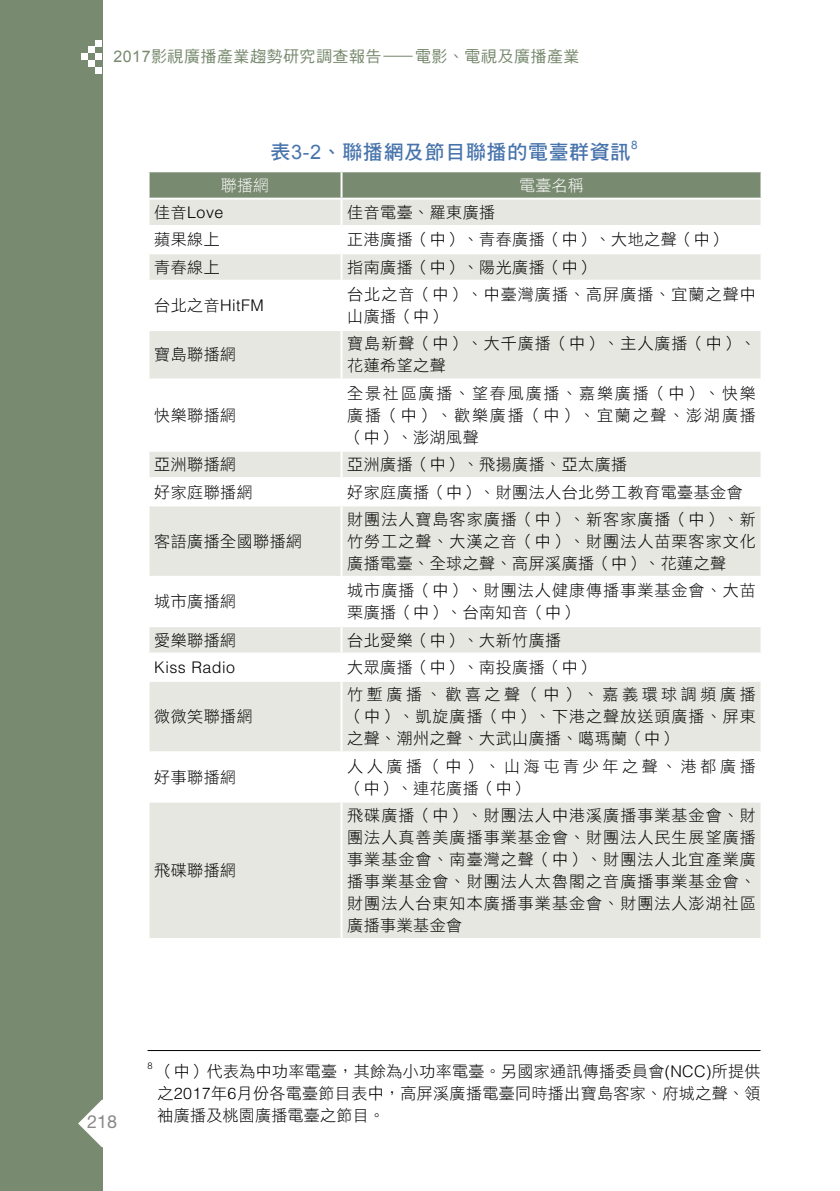
<style>
.page{position:relative;width:840px;height:1191px;background:#fff}
.page>*{position:absolute;margin:0;border:0;box-sizing:border-box;transform-origin:0 0}
.t1{font:20px "DF Hei Std W7";letter-spacing:.03em;color:#4874ac}
.t2{font:18px "Helvetica Neue";color:#898989}
.t3{font:16px/22px "DF Hei Std W3";letter-spacing:.03em;color:#000;text-align:justify}
.t4{font:16px/22px "DF Hei Std W3";letter-spacing:.065em;color:#000}
.t5{font:16px/22px "DF Hei Std W3";letter-spacing:.225em;color:#000}
.t6{font:16px "DF Hei Std W5";letter-spacing:.03em;color:#788a6f}
.t7{font:300 16px "Helvetica";letter-spacing:.03em;color:#000}
.t8{font:16px "DF Hei Std W3";letter-spacing:.015em;color:#fff}
.t9{font:11.6px "Arial";color:#4874ac}
.t10{font:300 9.4px "Helvetica";color:#000}
.s1{font-family:"Arial"}
.s2{font-family:"DF Hei Std W3";font-weight:400}
.s3{font-family:"Helvetica";font-weight:300}
</style>
<div class="page">
<div style="left:0;top:0;width:102px;height:1191px;background:#788a6f"></div>
<div style="left:95px;top:67px;width:7px;height:7px;background:#fff"></div>
<div style="left:95px;top:53px;width:7px;height:7px;background:#fff"></div>
<div style="left:95px;top:40px;width:7px;height:7px;background:#fff"></div>
<div style="left:88px;top:60px;width:7px;height:7px;background:#fff"></div>
<div style="left:88px;top:47px;width:7px;height:6px;background:#fff"></div>
<div style="left:81px;top:53px;width:7px;height:7px;background:#fff"></div>
<svg style="left:78px;top:1099px;width:25px;height:48px"></svg>
<svg style="left:149px;top:172px;width:611px;height:26px;background:#7b8d72"></svg>
<svg style="left:149px;top:200px;width:611px;height:738px;fill:#e5e7e0"></svg>
<hr style="left:340px;top:172px;width:2px;height:26px;background:#fff">
<hr style="left:340px;top:200px;width:2px;height:25px;background:#fff">
<hr style="left:340px;top:254px;width:2px;height:26px;background:#fff">
<hr style="left:340px;top:331px;width:2px;height:47px;background:#fff">
<hr style="left:340px;top:452px;width:2px;height:25px;background:#fff">
<hr style="left:340px;top:506px;width:2px;height:70px;background:#fff">
<hr style="left:340px;top:627px;width:2px;height:25px;background:#fff">
<hr style="left:340px;top:682px;width:2px;height:69px;background:#fff">
<hr style="left:340px;top:802px;width:2px;height:136px;background:#fff">
<hr style="left:147px;top:225px;width:194px;height:2px;background:#fff">
<hr style="left:147px;top:252px;width:194px;height:2px;background:#fff">
<hr style="left:341px;top:225px;width:421px;height:2px;background:#fff">
<hr style="left:340px;top:227px;width:2px;height:25px;background:#fff">
<hr style="left:341px;top:252px;width:421px;height:2px;background:#fff">
<hr style="left:147px;top:280px;width:194px;height:2px;background:#fff">
<hr style="left:147px;top:329px;width:194px;height:2px;background:#fff">
<hr style="left:341px;top:280px;width:421px;height:2px;background:#fff">
<hr style="left:340px;top:282px;width:2px;height:47px;background:#fff">
<hr style="left:341px;top:329px;width:421px;height:2px;background:#fff">
<hr style="left:147px;top:378px;width:194px;height:2px;background:#fff">
<hr style="left:147px;top:450px;width:194px;height:2px;background:#fff">
<hr style="left:341px;top:378px;width:421px;height:2px;background:#fff">
<hr style="left:340px;top:380px;width:2px;height:70px;background:#fff">
<hr style="left:341px;top:450px;width:421px;height:2px;background:#fff">
<hr style="left:147px;top:477px;width:194px;height:2px;background:#fff">
<hr style="left:147px;top:504px;width:194px;height:2px;background:#fff">
<hr style="left:341px;top:477px;width:421px;height:2px;background:#fff">
<hr style="left:340px;top:479px;width:2px;height:25px;background:#fff">
<hr style="left:341px;top:504px;width:421px;height:2px;background:#fff">
<hr style="left:147px;top:576px;width:194px;height:2px;background:#fff">
<hr style="left:147px;top:625px;width:194px;height:2px;background:#fff">
<hr style="left:341px;top:576px;width:421px;height:2px;background:#fff">
<hr style="left:340px;top:578px;width:2px;height:47px;background:#fff">
<hr style="left:341px;top:625px;width:421px;height:2px;background:#fff">
<hr style="left:147px;top:652px;width:194px;height:2px;background:#fff">
<hr style="left:147px;top:680px;width:194px;height:2px;background:#fff">
<hr style="left:341px;top:652px;width:421px;height:2px;background:#fff">
<hr style="left:340px;top:654px;width:2px;height:26px;background:#fff">
<hr style="left:341px;top:680px;width:421px;height:2px;background:#fff">
<hr style="left:147px;top:751px;width:194px;height:2px;background:#fff">
<hr style="left:147px;top:800px;width:194px;height:2px;background:#fff">
<hr style="left:341px;top:751px;width:421px;height:2px;background:#fff">
<hr style="left:340px;top:753px;width:2px;height:47px;background:#fff">
<hr style="left:341px;top:800px;width:421px;height:2px;background:#fff">
<hr style="left:147px;top:1050px;width:613px;height:1px;background:#000">
<p class="t6" style="left:113px;top:48px;width:467px"><span class="s1">2017</span>影視廣播產業趨勢研究調查報告—電影、電視及廣播產業</p>
<p class="t1" style="left:270px;top:141px;width:361px">表<span class="s1">3-2</span>、聯播網及節目聯播的電臺群資訊</p>
<p class="t9" style="left:630px;top:138px;width:8px">8</p>
<p class="t8" style="left:221px;top:176px;width:50px">聯播網</p>
<p class="t8" style="left:519px;top:176px;width:66px">電臺名稱</p>
<p class="t7" style="left:154px;top:202px;width:71px"><span class="s2">佳音</span>Love</p>
<p class="t3" style="left:347px;top:201px;width:149px">佳音電臺、羅東廣播</p>
<p class="t3" style="left:154px;top:228px;width:67px">蘋果線上</p>
<p class="t3" style="left:347px;top:228px;width:380px">正港廣播（中）、青春廣播（中）、大地之聲（中）</p>
<p class="t3" style="left:154px;top:256px;width:67px">青春線上</p>
<p class="t3" style="left:347px;top:256px;width:248px">指南廣播（中）、陽光廣播（中）</p>
<p class="t7" style="left:154px;top:295px;width:111px"><span class="s2">台北之音</span>HitFM</p>
<p class="t4" style="left:347px;top:283px;width:410px">台北之音（中）、中臺灣廣播、高屏廣播、宜蘭之聲中山廣播（中）</p>
<p class="t3" style="left:154px;top:343px;width:83px">寶島聯播網</p>
<p class="t4" style="left:347px;top:332px;width:410px">寶島新聲（中）、大千廣播（中）、主人廣播（中）、花蓮希望之聲</p>
<p class="t3" style="left:154px;top:404px;width:83px">快樂聯播網</p>
<p class="t3" style="left:347px;top:382px;width:410px">全景社區廣播、望春風廣播、嘉樂廣播（中）、快樂廣播（中）、歡樂廣播（中）、宜蘭之聲、澎湖廣播（中）、澎湖風聲</p>
<p class="t3" style="left:154px;top:453px;width:83px">亞洲聯播網</p>
<p class="t3" style="left:347px;top:453px;width:281px">亞洲廣播（中）、飛揚廣播、亞太廣播</p>
<p class="t3" style="left:154px;top:480px;width:100px">好家庭聯播網</p>
<p class="t3" style="left:347px;top:480px;width:397px">好家庭廣播（中）、財團法人台北勞工教育電臺基金會</p>
<p class="t3" style="left:154px;top:530px;width:149px">客語廣播全國聯播網</p>
<p class="t3" style="left:347px;top:508px;width:410px">財團法人寶島客家廣播（中）、新客家廣播（中）、新竹勞工之聲、大漢之音（中）、財團法人苗栗客家文化廣播電臺、全球之聲、高屏溪廣播（中）、花蓮之聲</p>
<p class="t3" style="left:154px;top:590px;width:83px">城市廣播網</p>
<p class="t4" style="left:347px;top:579px;width:410px">城市廣播（中）、財團法人健康傳播事業基金會、大苗栗廣播（中）、台南知音（中）</p>
<p class="t3" style="left:154px;top:628px;width:83px">愛樂聯播網</p>
<p class="t3" style="left:347px;top:628px;width:215px">台北愛樂（中）、大新竹廣播</p>
<p class="t7" style="left:154px;top:657px;width:82px">Kiss Radio</p>
<p class="t3" style="left:347px;top:656px;width:248px">大眾廣播（中）、南投廣播（中）</p>
<p class="t3" style="left:154px;top:705px;width:100px">微微笑聯播網</p>
<p class="t3" style="left:347px;top:683px;width:410px">竹塹廣播、歡喜之聲（中）、嘉義環球調頻廣播（中）、凱旋廣播（中）、下港之聲放送頭廣播、屏東之聲、潮州之聲、大武山廣播、噶瑪蘭（中）</p>
<p class="t3" style="left:154px;top:765px;width:83px">好事聯播網</p>
<p class="t5" style="left:347px;top:754px;width:410px">人人廣播（中）、山海屯青少年之聲、港都廣播（中）、連花廣播（中）</p>
<p class="t3" style="left:154px;top:859px;width:83px">飛碟聯播網</p>
<p class="t3" style="left:347px;top:804px;width:410px">飛碟廣播（中）、財團法人中港溪廣播事業基金會、財團法人真善美廣播事業基金會、財團法人民生展望廣播事業基金會、南臺灣之聲（中）、財團法人北宜產業廣播事業基金會、財團法人太魯閣之音廣播事業基金會、財團法人台東知本廣播事業基金會、財團法人澎湖社區廣播事業基金會</p>
<p class="t2" style="left:87px;top:1111px;width:32px">218</p>
<p class="t10" style="left:147px;top:1060px;width:7px">8</p>
<p class="t3" style="left:157px;top:1060px;width:604px">（中）代表為中功率電臺，其餘為小功率電臺。另國家通訊傳播委員會<span class="s3">(NCC)</span>所提供之<span class="s3">2017</span>年<span class="s3">6</span>月份各電臺節目表中，高屏溪廣播電臺同時播出寶島客家、府城之聲、領袖廣播及桃園廣播電臺之節目。</p>
</div>
